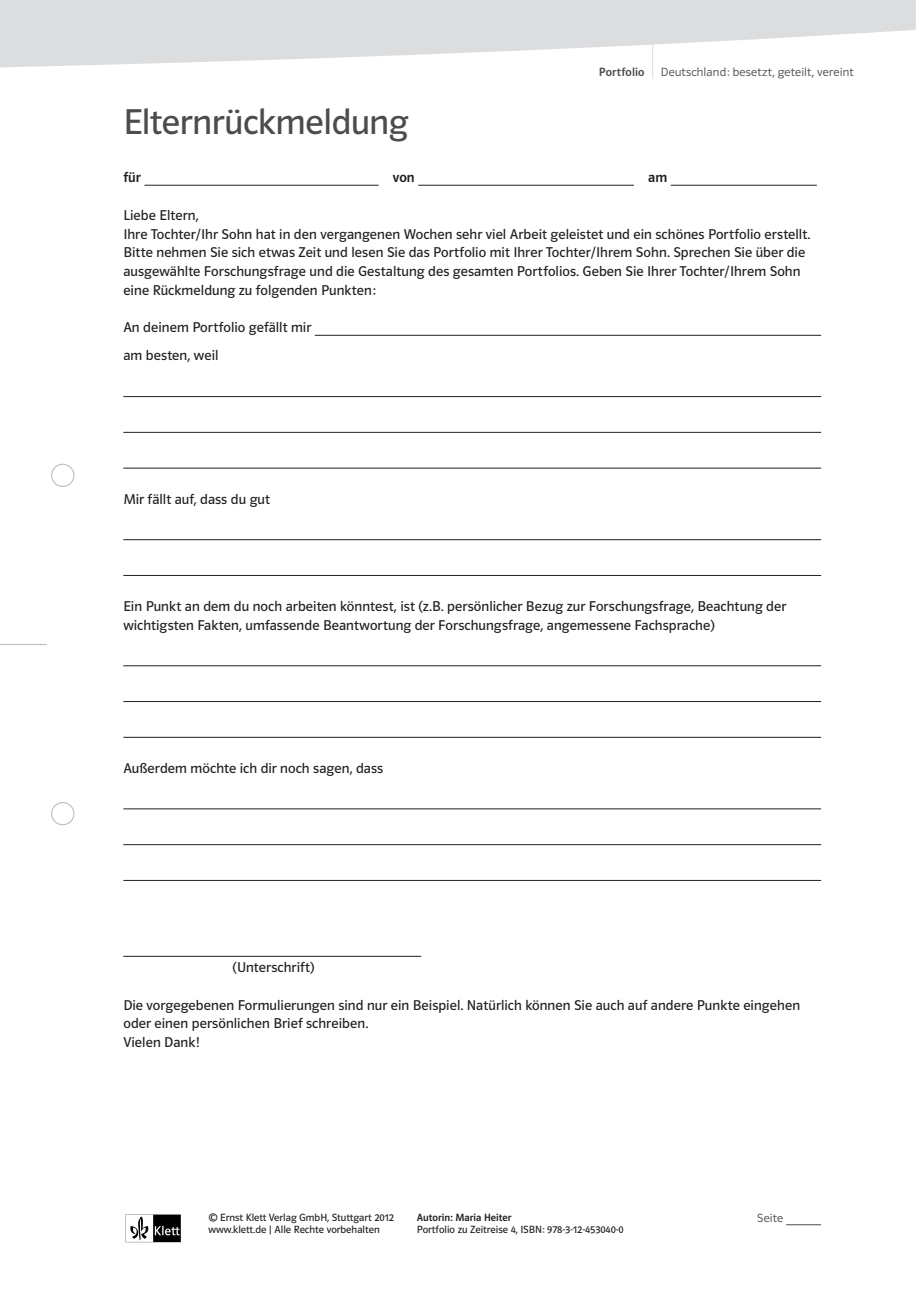
<style>
.page{position:relative;width:919px;height:1289px;background:#fff}
.page>*{position:absolute;margin:0;border:0;box-sizing:border-box;transform-origin:0 0}
.t1{font:36px "Polo ST11 K Buch";letter-spacing:-.01em;color:#4b4c4d}
.t2{font:14.25px/18.8px "Polo ST11 K Buch";letter-spacing:.005em;color:#231f20}
.t3{font:14.25px "Polo ST11 K Krftg";color:#231f20}
.t4{font:12px "Polo ST11 K Leicht";letter-spacing:.015em;color:#4b4c4d}
.t5{font:12px "Polo ST11 K Krftg";letter-spacing:.01em;color:#4b4c4d}
.t6{font:10.5px/12.8px "Polo ST11 K Buch";color:#231f20}
.t7{font:10.5px "Polo ST11 K Krftg";color:#231f20}
</style>
<div class="page">
<hr style="left:0;top:644px;width:47px;height:1px;background:#bcbdc0">
<div style="left:51px;top:463px;width:23px;height:24px;border:1px solid #bcbdc0;border-radius:50%"></div>
<div style="left:51px;top:802px;width:23px;height:23px;border:1px solid #bcbdc0;border-radius:50%"></div>
<hr style="left:786px;top:1224px;width:35px;height:1px;background:#4b4c4d">
<svg style="left:125px;top:1214px;width:56px;height:28px"></svg>
<hr style="left:144px;top:185px;width:234px;height:1px;background:#231f20">
<hr style="left:418px;top:185px;width:216px;height:1px;background:#231f20">
<hr style="left:670px;top:185px;width:146px;height:1px;background:#231f20">
<hr style="left:315px;top:335px;width:506px;height:1px;background:#231f20">
<hr style="left:123px;top:396px;width:698px;height:1px;background:#231f20">
<hr style="left:123px;top:432px;width:698px;height:1px;background:#231f20">
<hr style="left:123px;top:468px;width:698px;height:1px;background:#231f20">
<hr style="left:123px;top:539px;width:698px;height:1px;background:#231f20">
<hr style="left:123px;top:575px;width:698px;height:1px;background:#231f20">
<hr style="left:123px;top:665px;width:698px;height:1px;background:#231f20">
<hr style="left:123px;top:701px;width:698px;height:1px;background:#231f20">
<hr style="left:123px;top:737px;width:698px;height:1px;background:#231f20">
<hr style="left:123px;top:808px;width:698px;height:1px;background:#231f20">
<hr style="left:123px;top:844px;width:698px;height:1px;background:#231f20">
<hr style="left:123px;top:880px;width:698px;height:1px;background:#231f20">
<hr style="left:123px;top:955px;width:298px;height:1px;background:#231f20">
<hr style="left:652px;top:0;width:1px;height:79px;background:#dcdddf">
<svg style="left:0;top:0;width:915px;height:67px;fill:#dcdddf"></svg>
<h1 class="t1" style="left:123px;top:102px;width:286px">Elternrückmeldung</h1>
<p class="t5" style="left:598px;top:65px;width:47px">Portfolio</p>
<p class="t4" style="left:660px;top:66px;width:194px">Deutschland: besetzt, geteilt, vereint</p>
<p class="t3" style="left:123px;top:170px;width:19px">für</p>
<p class="t3" style="left:393px;top:170px;width:23px">von</p>
<p class="t3" style="left:648px;top:170px;width:21px">am</p>
<p class="t2" style="left:123px;top:206px;width:688px">Liebe Eltern,<br>Ihre Tochter/Ihr Sohn hat in den vergangenen Wochen sehr viel Arbeit geleistet und ein schönes Portfolio erstellt.<br>Bitte nehmen Sie sich etwas Zeit und lesen Sie das Portfolio mit Ihrer Tochter/Ihrem Sohn. Sprechen Sie über die ausgewählte Forschungsfrage und die Gestaltung des gesamten Portfolios. Geben Sie Ihrer Tochter/Ihrem Sohn eine Rückmeldung zu folgenden Punkten:</p>
<p class="t2" style="left:123px;top:314px;width:189px;line-height:28px">An deinem Portfolio gefällt mir am besten, weil</p>
<p class="t2" style="left:123px;top:489px;width:148px">Mir fällt auf, dass du gut</p>
<p class="t2" style="left:123px;top:597px;width:664px">Ein Punkt an dem du noch arbeiten könntest, ist (z.B. persönlicher Bezug zur Forschungsfrage, Beachtung der wichtigsten Fakten, umfassende Beantwortung der Forschungsfrage, angemessene Fachsprache)</p>
<p class="t2" style="left:123px;top:758px;width:261px">Außerdem möchte ich dir noch sagen, dass</p>
<p class="t2" style="left:232px;top:958px;width:84px">(Unterschrift)</p>
<p class="t2" style="left:123px;top:995px;width:678px">Die vorgegebenen Formulierungen sind nur ein Beispiel. Natürlich können Sie auch auf andere Punkte eingehen oder einen persönlichen Brief schreiben.<br>Vielen Dank!</p>
<p class="t6" style="left:208px;top:1210px;width:187px">© Ernst Klett Verlag GmbH, Stuttgart 2012 www.klett.de | Alle Rechte vorbehalten</p>
<p class="t7" style="left:417px;top:1211px;width:96px">Autorin: Maria Heiter</p>
<p class="t4" style="left:757px;top:1211px;width:27px">Seite</p>
<p class="t6" style="left:417px;top:1223px;width:208px">Portfolio zu Zeitreise 4, ISBN: 978-3-12-453040-0</p>
</div>
